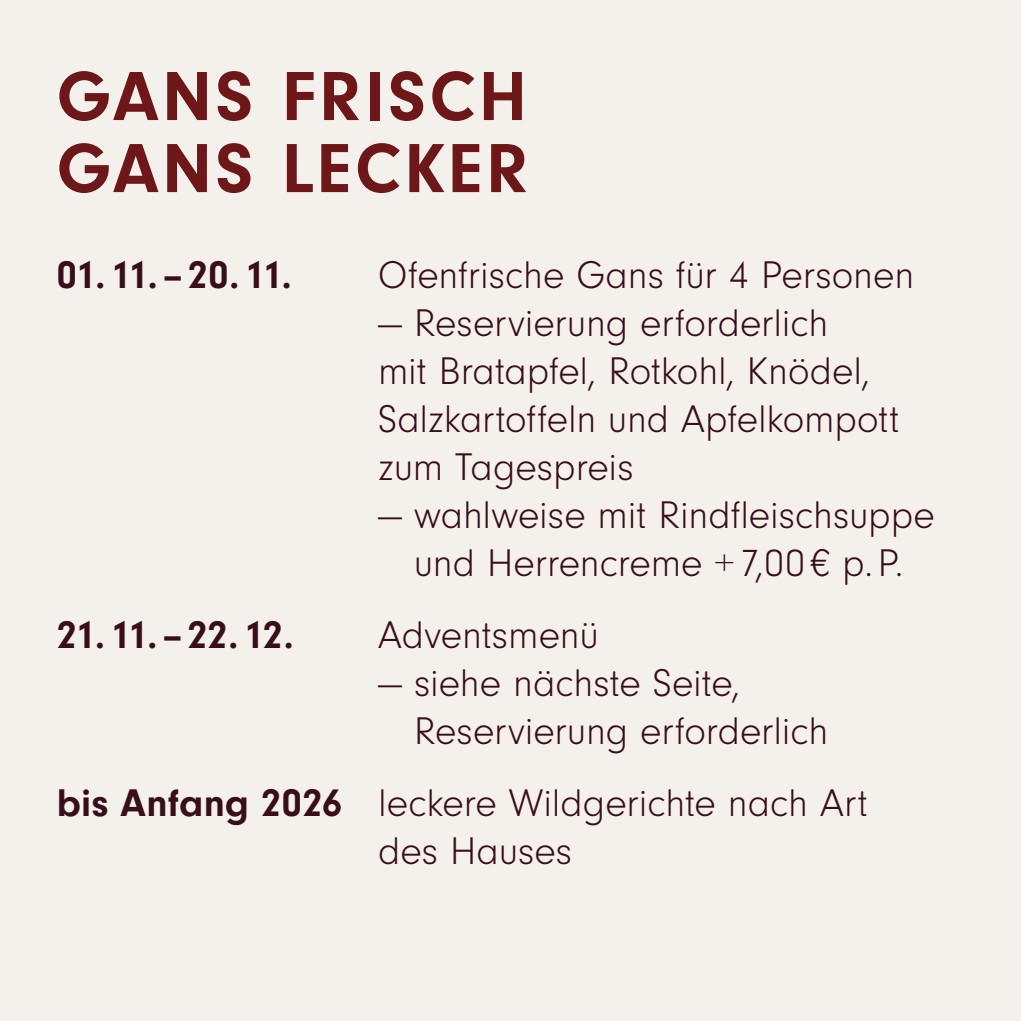
<style>
.page{position:relative;width:1021px;height:1021px;background:#fff}
.page>*{position:absolute;margin:0;border:0;box-sizing:border-box;transform-origin:0 0}
.Subline_1{font:700 72px "Neuzeit Gro";letter-spacing:.05em;color:#6e1718}
.Copy{font:300 40px/48px "Neuzeit Gro";color:#390e1b}
.Copy-2{font:700 40px "Neuzeit Gro";letter-spacing:-.03em;color:#390e1b}
.s1{font-weight:700}
</style>
<div class="page">
<div style="left:0;top:0;width:1020px;height:1020px;background:#f4f1ed"></div>
<p class="Subline_1" style="left:57px;top:56px;width:471px">GANS FRISCH</p>
<p class="Subline_1" style="left:57px;top:128px;width:473px">GANS LECKER</p>
<p class="Copy-2" style="left:57px;top:252px;width:237px">01. 11. –20.11.</p>
<p class="Copy" style="left:378px;top:252px;width:537px">Ofenfrische Gans für 4 Personen</p>
<p class="Copy" style="left:378px;top:300px;width:522px">— Reservierung erforderlich<br>mit Bratapfel, Rotkohl, Knödel,<br>Salzkartoffeln und Apfelkompott zum Tagespreis</p>
<p class="Copy" style="left:378px;top:492px;width:558px;text-align:center">— wahlweise mit Rindfleischsuppe und Herrencreme +7,00€ p.P.</p>
<p class="Copy-2" style="left:57px;top:612px;width:238px">21.11.–22.12.</p>
<p class="Copy" style="left:378px;top:612px;width:222px">Adventsmenü</p>
<p class="Copy" style="left:414px;top:660px;width:415px;text-indent:-36px">— siehe nächste Seite,<br>Reservierung erforderlich</p>
<p class="Copy" style="left:378px;top:780px;width:491px;text-indent:-321px"><span class="s1">bis Anfang 2026</span> leckere Wildgerichte nach Art des Hauses</p>
</div>
